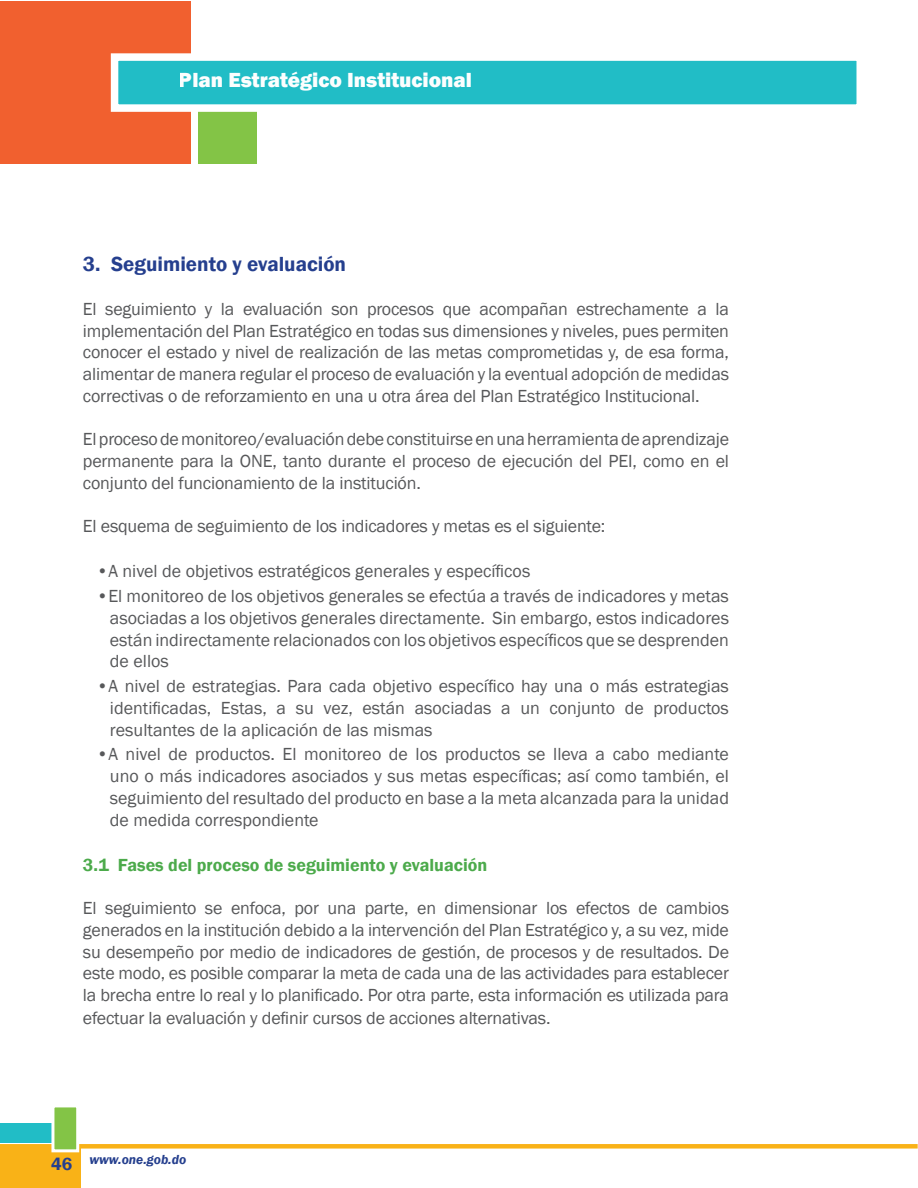
<style>
.page{position:relative;width:918px;height:1188px;background:#fff}
.page>*{position:absolute;margin:0;border:0;box-sizing:border-box;transform-origin:0 0}
.t1{font:800 21px "Franklin Gothic";color:#fff}
.t2{font:600 21px "Franklin Gothic";color:#253f8e}
.t3{font:18px/21.8px "Franklin Gothic";letter-spacing:-.01em;color:#57585a;text-align:justify}
.t4{font:600 18px "Franklin Gothic";color:#4caa4b}
.t5{font:italic 600 13.5px "Franklin Gothic";color:#253f8e}
.s1{font-style:normal;font-size:18px}
</style>
<div class="page">
<div style="left:198px;top:83px;width:59px;height:81px;background:#83c446"></div>
<div style="left:0;top:1px;width:191px;height:162px;background:#f1602f"></div>
<div style="left:0;top:1144px;width:918px;height:5px;background:#f9b217"></div>
<div style="left:0;top:1147px;width:80px;height:41px;background:#f9b217"></div>
<div style="left:0;top:1123px;width:51px;height:20px;background:#21bdc6"></div>
<div style="left:51px;top:1104px;width:28px;height:48px;background:#83c446;border:3px solid #fff"></div>
<div style="left:111px;top:53px;width:753px;height:59px;background:#21bdc6;border:8px solid #fff"></div>
<p class="t1" style="left:179px;top:66px;width:295px">Plan Estratégico Institucional</p>
<p class="t2" style="left:83px;top:251px;width:265px">3. Seguimiento y evaluación</p>
<p class="t3" style="left:83px;top:298px;width:648px">El seguimiento y la evaluación son procesos que acompañan estrechamente a la implementación del Plan Estratégico en todas sus dimensiones y niveles, pues permiten conocer el estado y nivel de realización de las metas comprometidas y, de esa forma, alimentar de manera regular el proceso de evaluación y la eventual adopción de medidas correctivas o de reforzamiento en una u otra área del Plan Estratégico Institucional.</p>
<p class="t3" style="left:83px;top:429px;width:648px">El proceso de monitoreo/evaluación debe constituirse en una herramienta de aprendizaje permanente para la ONE, tanto durante el proceso de ejecución del PEI, como en el conjunto del funcionamiento de la institución.</p>
<p class="t3" style="left:83px;top:516px;width:524px">El esquema de seguimiento de los indicadores y metas es el siguiente:</p>
<p class="t3" style="left:96px;top:561px;width:435px">•A nivel de objetivos estratégicos generales y específicos</p>
<p class="t3" style="left:110px;top:586px;width:621px;text-indent:-14px">•El monitoreo de los objetivos generales se efectúa a través de indicadores y metas asociadas a los objetivos generales directamente. Sin embargo, estos indicadores están indirectamente relacionados con los objetivos específicos que se desprenden de ellos</p>
<p class="t3" style="left:110px;top:676px;width:621px;text-indent:-14px">•A nivel de estrategias. Para cada objetivo específico hay una o más estrategias identificadas, Estas, a su vez, están asociadas a un conjunto de productos resultantes de la aplicación de las mismas</p>
<p class="t3" style="left:110px;top:744px;width:621px;text-indent:-14px">•A nivel de productos. El monitoreo de los productos se lleva a cabo mediante uno o más indicadores asociados y sus metas específicas; así como también, el seguimiento del resultado del producto en base a la meta alcanzada para la unidad de medida correspondiente</p>
<p class="t4" style="left:83px;top:854px;width:406px">3.1 Fases del proceso de seguimiento y evaluación</p>
<p class="t3" style="left:83px;top:898px;width:648px">El seguimiento se enfoca, por una parte, en dimensionar los efectos de cambios generados en la institución debido a la intervención del Plan Estratégico y, a su vez, mide su desempeño por medio de indicadores de gestión, de procesos y de resultados. De este modo, es posible comparar la meta de cada una de las actividades para establecer la brecha entre lo real y lo planificado. Por otra parte, esta información es utilizada para efectuar la evaluación y definir cursos de acciones alternativas.</p>
<p class="t5" style="left:51px;top:1151px;width:137px"><span class="s1">46</span> www.one.gob.do</p>
</div>
